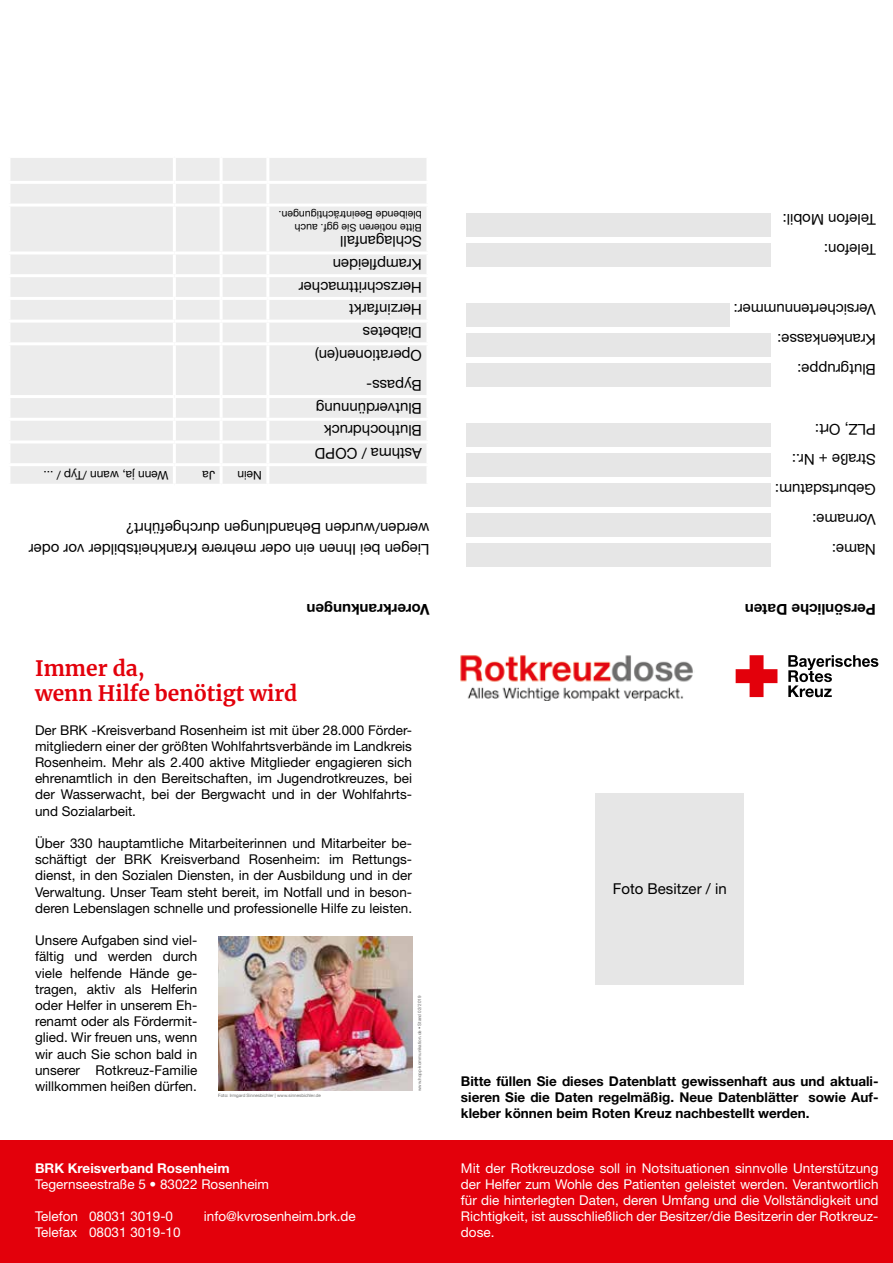
<style>
.page{position:relative;width:893px;height:1263px;background:#fff}
.page>*{position:absolute;margin:0;border:0;box-sizing:border-box;transform-origin:0 0}
.t1{font:700 21px/25.2px "Merriweather";color:#e3000b}
.t2{font:15px/22.6px "Helvetica Neue LT Std";color:#000}
.t3{font:700 15px "Helvetica Neue LT Std";color:#000}
.t4{font:13.5px/16.2px "Helvetica Neue LT Std";color:#000;text-align:justify}
.t5{font:13.5px/16.2px "Helvetica Neue LT Std";color:#fff}
.t6{font:700 13.5px/16.2px "Helvetica Neue LT Std";color:#000;text-align:justify}
.t7{font:700 13.5px "Helvetica Neue LT Std";color:#fff}
.t8{font:12px "Helvetica Neue LT Std";color:#000}
.t9{font:10.5px/12.6px "Helvetica Neue LT Std";color:#000}
.t10{font:4.5px "Helvetica Neue LT Std";color:#6e6e6e}
</style>
<div class="page">
<svg style="left:736px;top:655px;width:41px;height:42px"></svg>
<svg style="left:788px;top:655px;width:90px;height:42px"></svg>
<div style="left:0;top:1140px;width:893px;height:123px;background:#e3000b"></div>
<div style="left:466px;top:543px;width:305px;height:24px;background:#e6e6e6"></div>
<div style="left:466px;top:513px;width:305px;height:24px;background:#e6e6e6"></div>
<div style="left:466px;top:483px;width:305px;height:24px;background:#e6e6e6"></div>
<div style="left:466px;top:453px;width:305px;height:24px;background:#e6e6e6"></div>
<div style="left:466px;top:423px;width:305px;height:24px;background:#e6e6e6"></div>
<div style="left:466px;top:363px;width:305px;height:24px;background:#e6e6e6"></div>
<div style="left:466px;top:333px;width:305px;height:24px;background:#e6e6e6"></div>
<div style="left:466px;top:303px;width:263px;height:24px;background:#e6e6e6"></div>
<div style="left:466px;top:243px;width:305px;height:24px;background:#e6e6e6"></div>
<div style="left:466px;top:213px;width:305px;height:24px;background:#e6e6e6"></div>
<div style="left:10px;top:158px;width:416px;height:326px;background:#ececec"></div>
<hr style="left:266px;top:466px;width:3px;height:18px;background:#fff">
<hr style="left:220px;top:466px;width:3px;height:18px;background:#fff">
<hr style="left:173px;top:466px;width:3px;height:18px;background:#fff">
<hr style="left:268px;top:463px;width:161px;height:3px;background:#fff">
<hr style="left:221px;top:463px;width:47px;height:3px;background:#fff">
<hr style="left:266px;top:443px;width:3px;height:20px;background:#fff">
<hr style="left:174px;top:463px;width:47px;height:3px;background:#fff">
<hr style="left:220px;top:443px;width:3px;height:20px;background:#fff">
<hr style="left:7px;top:463px;width:167px;height:3px;background:#fff">
<hr style="left:173px;top:443px;width:3px;height:20px;background:#fff">
<hr style="left:268px;top:440px;width:161px;height:3px;background:#fff">
<hr style="left:221px;top:440px;width:47px;height:3px;background:#fff">
<hr style="left:266px;top:421px;width:3px;height:19px;background:#fff">
<hr style="left:174px;top:440px;width:47px;height:3px;background:#fff">
<hr style="left:220px;top:421px;width:3px;height:19px;background:#fff">
<hr style="left:7px;top:440px;width:167px;height:3px;background:#fff">
<hr style="left:173px;top:421px;width:3px;height:19px;background:#fff">
<hr style="left:268px;top:418px;width:161px;height:3px;background:#fff">
<hr style="left:221px;top:418px;width:47px;height:3px;background:#fff">
<hr style="left:266px;top:398px;width:3px;height:20px;background:#fff">
<hr style="left:174px;top:418px;width:47px;height:3px;background:#fff">
<hr style="left:220px;top:398px;width:3px;height:20px;background:#fff">
<hr style="left:7px;top:418px;width:167px;height:3px;background:#fff">
<hr style="left:173px;top:398px;width:3px;height:20px;background:#fff">
<hr style="left:268px;top:395px;width:161px;height:3px;background:#fff">
<hr style="left:221px;top:395px;width:47px;height:3px;background:#fff">
<hr style="left:266px;top:345px;width:3px;height:50px;background:#fff">
<hr style="left:174px;top:395px;width:47px;height:3px;background:#fff">
<hr style="left:220px;top:345px;width:3px;height:50px;background:#fff">
<hr style="left:7px;top:395px;width:167px;height:3px;background:#fff">
<hr style="left:173px;top:345px;width:3px;height:50px;background:#fff">
<hr style="left:268px;top:342px;width:161px;height:3px;background:#fff">
<hr style="left:221px;top:342px;width:47px;height:3px;background:#fff">
<hr style="left:266px;top:323px;width:3px;height:19px;background:#fff">
<hr style="left:174px;top:342px;width:47px;height:3px;background:#fff">
<hr style="left:220px;top:323px;width:3px;height:19px;background:#fff">
<hr style="left:7px;top:342px;width:167px;height:3px;background:#fff">
<hr style="left:173px;top:323px;width:3px;height:19px;background:#fff">
<hr style="left:268px;top:320px;width:161px;height:3px;background:#fff">
<hr style="left:221px;top:320px;width:47px;height:3px;background:#fff">
<hr style="left:266px;top:300px;width:3px;height:20px;background:#fff">
<hr style="left:174px;top:320px;width:47px;height:3px;background:#fff">
<hr style="left:220px;top:300px;width:3px;height:20px;background:#fff">
<hr style="left:7px;top:320px;width:167px;height:3px;background:#fff">
<hr style="left:173px;top:300px;width:3px;height:20px;background:#fff">
<hr style="left:268px;top:297px;width:161px;height:3px;background:#fff">
<hr style="left:221px;top:297px;width:47px;height:3px;background:#fff">
<hr style="left:266px;top:277px;width:3px;height:20px;background:#fff">
<hr style="left:174px;top:297px;width:47px;height:3px;background:#fff">
<hr style="left:220px;top:277px;width:3px;height:20px;background:#fff">
<hr style="left:7px;top:297px;width:167px;height:3px;background:#fff">
<hr style="left:173px;top:277px;width:3px;height:20px;background:#fff">
<hr style="left:268px;top:274px;width:161px;height:3px;background:#fff">
<hr style="left:221px;top:274px;width:47px;height:3px;background:#fff">
<hr style="left:266px;top:254px;width:3px;height:20px;background:#fff">
<hr style="left:174px;top:274px;width:47px;height:3px;background:#fff">
<hr style="left:220px;top:254px;width:3px;height:20px;background:#fff">
<hr style="left:7px;top:274px;width:167px;height:3px;background:#fff">
<hr style="left:173px;top:254px;width:3px;height:20px;background:#fff">
<hr style="left:268px;top:251px;width:161px;height:3px;background:#fff">
<hr style="left:221px;top:251px;width:47px;height:3px;background:#fff">
<hr style="left:266px;top:207px;width:3px;height:44px;background:#fff">
<hr style="left:174px;top:251px;width:47px;height:3px;background:#fff">
<hr style="left:220px;top:207px;width:3px;height:44px;background:#fff">
<hr style="left:7px;top:251px;width:167px;height:3px;background:#fff">
<hr style="left:173px;top:207px;width:3px;height:44px;background:#fff">
<hr style="left:268px;top:204px;width:161px;height:3px;background:#fff">
<hr style="left:221px;top:204px;width:47px;height:3px;background:#fff">
<hr style="left:266px;top:184px;width:3px;height:20px;background:#fff">
<hr style="left:174px;top:204px;width:47px;height:3px;background:#fff">
<hr style="left:220px;top:184px;width:3px;height:20px;background:#fff">
<hr style="left:7px;top:204px;width:167px;height:3px;background:#fff">
<hr style="left:173px;top:184px;width:3px;height:20px;background:#fff">
<hr style="left:268px;top:181px;width:161px;height:3px;background:#fff">
<hr style="left:221px;top:181px;width:47px;height:3px;background:#fff">
<hr style="left:266px;top:158px;width:3px;height:23px;background:#fff">
<hr style="left:174px;top:181px;width:47px;height:3px;background:#fff">
<hr style="left:220px;top:158px;width:3px;height:23px;background:#fff">
<hr style="left:7px;top:181px;width:167px;height:3px;background:#fff">
<hr style="left:173px;top:158px;width:3px;height:23px;background:#fff">
<div style="left:595px;top:793px;width:149px;height:191px;background:#e6e6e6"></div>
<img style="left:460px;top:655px;width:233px;height:46px">
<img style="left:219px;top:937px;width:193px;height:154px">
<p class="t9" style="left:422px;top:234px;width:145px;rotate:-180deg">Bitte notieren Sie ggf. auch bleibende Beeinträchtigungen.</p>
<p class="t2" style="left:422px;top:367px;width:125px;rotate:-180deg">Operationen(en)<br>Diabetes<br>Herzinfarkt<br>Herzschrittmacher<br>Krampfleiden<br>Schlaganfall</p>
<p class="t8" style="left:168px;top:482px;width:126px;rotate:-180deg">Wenn ja, wann /Typ / ...</p>
<p class="t8" style="left:215px;top:482px;width:14px;rotate:-180deg">Ja</p>
<p class="t8" style="left:262px;top:482px;width:26px;rotate:-180deg">Nein</p>
<p class="t2" style="left:422px;top:465px;width:108px;rotate:-180deg">Asthma / COPD<br>Bluthochdruck<br>Blutverdünnung<br>Bypass-</p>
<p class="t2" style="left:429px;top:560px;width:402px;line-height:21px;rotate:-180deg">Liegen bei Ihnen ein oder mehrere Krankheitsbilder vor oder werden/wurden Behandlungen durchgeführt?</p>
<p class="t3" style="left:429px;top:618px;width:124px;rotate:-180deg">Vorerkrankungen</p>
<h1 class="t1" style="left:35px;top:655px;width:264px">Immer da,<br>wenn Hilfe benötigt wird</h1>
<p class="t4" style="left:35px;top:721px;width:378px">Der BRK -Kreisverband Rosenheim ist mit über 28.000 Förder&shy;mitgliedern einer der größten Wohlfahrtsverbände im Landkreis Rosenheim. Mehr als 2.400 aktive Mitglieder engagieren sich ehrenamtlich in den Bereitschaften, im Jugendrotkreuzes, bei der Wasserwacht, bei der Bergwacht und in der Wohlfahrts&shy;und Sozialarbeit.</p>
<p class="t4" style="left:35px;top:835px;width:379px">Über 330 hauptamtliche Mitarbeiterinnen und Mitarbeiter be&shy;schäftigt der BRK Kreisverband Rosenheim: im Rettungs&shy;dienst, in den Sozialen Diensten, in der Ausbildung und in der Verwaltung. Unser Team steht bereit, im Notfall und in beson&shy;deren Lebenslagen schnelle und professionelle Hilfe zu leisten.</p>
<p class="t4" style="left:35px;top:932px;width:164px">Unsere Aufgaben sind viel&shy;fältig und werden durch viele helfende Hände ge&shy;tragen, aktiv als Helferin oder Helfer in unserem Eh&shy;renamt oder als Fördermit&shy;glied. Wir freuen uns, wenn wir auch Sie schon bald in unserer Rotkreuz-Familie willkommen heißen dürfen.</p>
<p class="t10" style="left:417px;top:1091px;width:97px;rotate:-90deg">www.hopp-kommunikation.de • Stand 02/2019</p>
<p class="t10" style="left:218px;top:1093px;width:104px">Foto: Irmgard Sinnesbichler | www.sinnesbichler.de</p>
<p class="t7" style="left:35px;top:1159px;width:196px">BRK Kreisverband Rosenheim</p>
<p class="t5" style="left:35px;top:1176px;width:236px">Tegernseestraße 5 • 83022 Rosenheim</p>
<p class="t5" style="left:35px;top:1208px;width:147px">Telefon 08031 3019-0<br>Telefax 08031 3019-10</p>
<p class="t5" style="left:204px;top:1208px;width:153px">info@kvrosenheim.brk.de</p>
<p class="t2" style="left:876px;top:264px;width:95px;line-height:30px;rotate:-180deg">Telefon:<br>Telefon Mobil:</p>
<p class="t2" style="left:876px;top:384px;width:144px;line-height:30px;rotate:-180deg">Blutgruppe:<br>Krankenkasse:<br>Versichertennummer:</p>
<p class="t2" style="left:876px;top:564px;width:102px;line-height:30px;rotate:-180deg">Name:<br>Vorname:<br>Geburtsdatum:<br>Straße + Nr.:<br>PLZ, Ort:</p>
<p class="t3" style="left:876px;top:618px;width:133px;rotate:-180deg">Persönliche Daten</p>
<p class="t2" style="left:613px;top:877px;width:115px">Foto Besitzer / in</p>
<p class="t6" style="left:461px;top:1073px;width:419px">Bitte füllen Sie dieses Datenblatt gewissenhaft aus und aktuali&shy;sieren Sie die Daten regelmäßig. Neue Datenblätter sowie Auf&shy;kleber können beim Roten Kreuz nachbestellt werden.</p>
<p class="t5" style="left:461px;top:1159px;width:419px;text-align:justify">Mit der Rotkreuzdose soll in Notsituationen sinnvolle Unterstützung der Helfer zum Wohle des Patienten geleistet werden. Verantwortlich für die hinterlegten Daten, deren Umfang und die Vollständigkeit und Richtigkeit, ist ausschließlich der Besitzer/die Besitzerin der Rotkreuz&shy;dose.</p>
</div>
